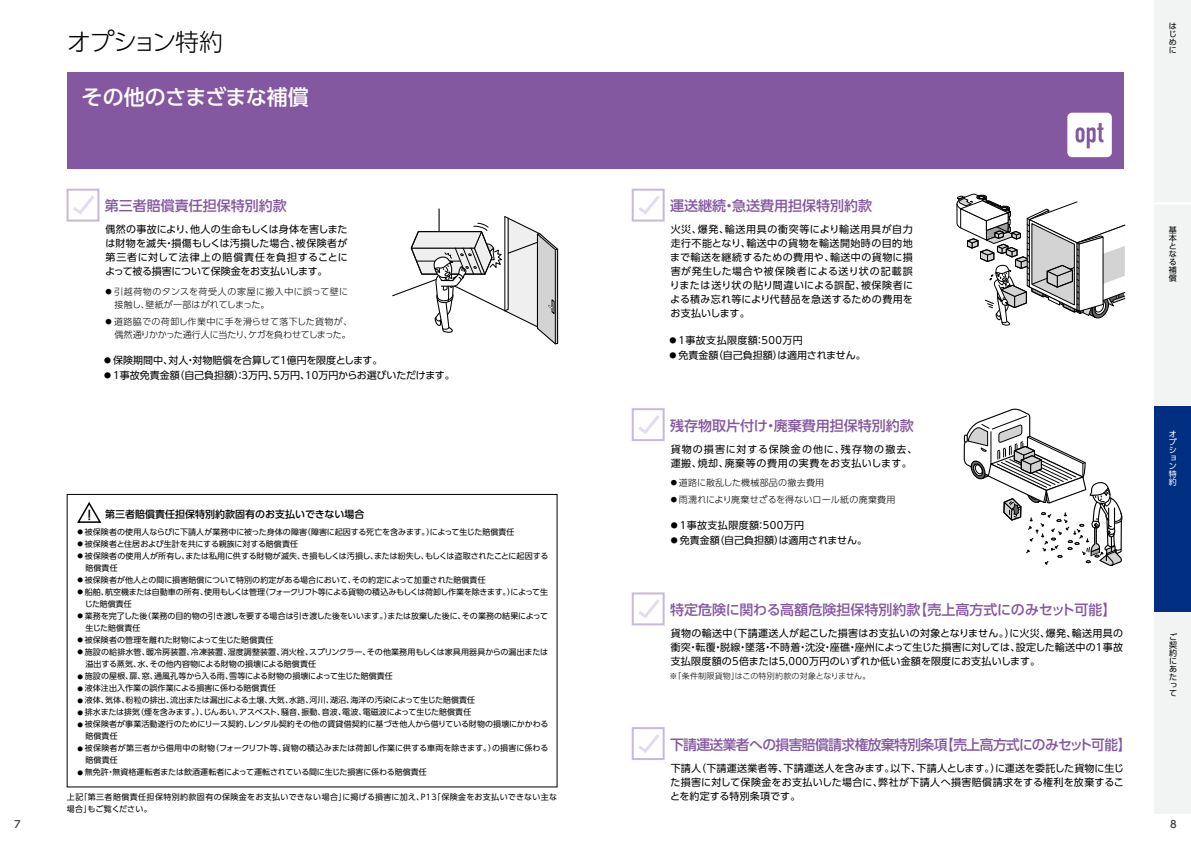
<style>
.page{position:relative;width:1191px;height:842px;background:#fff}
.page>*{position:absolute;margin:0;border:0;box-sizing:border-box;transform-origin:0 0}
.t1{font:300 24px "UD Shin Go Pro";letter-spacing:-.035em;color:#000}
.t2{font:500 21px "UD Shin Go Pro";letter-spacing:-.01em;color:#fff}
.t3{font:500 14px "UD Shin Go Pro";color:#8457a1}
.t4{font:500 14px "UD Shin Go Pro";letter-spacing:-.04em;color:#8457a1}
.t5{font:10px/14px "UD Shin Go Pro";letter-spacing:.01em;color:#000;text-align:justify}
.t6{font:10px/14px "UD Shin Go Pro";letter-spacing:.06em;color:#000}
.t7{font:10px "UD Shin Go Pro";letter-spacing:.04em;color:#000}
.t8{font:500 10px "UD Shin Go Pro";color:#000}
.t9{font:500 10px "UD Shin Go Pro";color:#383842}
.t10{font:300 9px/13px "UD Shin Go Pro";letter-spacing:.02em;color:#000}
.t11{font:300 9px/13px "UD Shin Go Pro";letter-spacing:-.01em;color:#000;text-align:right}
.t12{font:8px/8px "UD Shin Go Pro";letter-spacing:.005em;color:#000}
.t13{font:8px/12px "UD Shin Go Pro";letter-spacing:-.015em;color:#000}
.t14{font:8px/12px "UD Shin Go Pro";letter-spacing:.05em;color:#000}
.t15{font:8px/12px "UD Shin Go Pro";letter-spacing:-.025em;color:#000}
.t16{font:300 8px "UD Shin Go Pro";letter-spacing:.03em;color:#000}
.t17{font:8px/8px "UD Shin Go Pro";color:#fff}
.s1{font-size:6.3px}
.s2{font-size:7px}
.s3{font-family:"Futura";font-size:13.5px}
.s4{font-size:5.6px}
</style>
<div class="page">
<div style="left:67px;top:72px;width:1056px;height:97px;background:#8457a1"></div>
<div style="left:67px;top:494px;width:490px;height:293px;border:1px solid #000"></div>
<svg style="left:77px;top:502px;width:25px;height:21px"></svg>
<div style="left:67px;top:189px;width:32px;height:33px;border:2px solid #c8b9da"></div>
<svg style="left:73px;top:196px;width:21px;height:19px"></svg>
<hr style="left:438px;top:209px;width:1px;height:69px;background:#000">
<svg style="left:392px;top:215px;width:166px;height:130px"></svg>
<div style="left:631px;top:408px;width:33px;height:33px;border:2px solid #c8b9da"></div>
<svg style="left:638px;top:415px;width:21px;height:19px"></svg>
<div style="left:631px;top:189px;width:33px;height:33px;border:2px solid #c8b9da"></div>
<svg style="left:638px;top:196px;width:21px;height:19px"></svg>
<svg style="left:956px;top:193px;width:170px;height:133px"></svg>
<svg style="left:963px;top:408px;width:160px;height:158px"></svg>
<div style="left:631px;top:592px;width:33px;height:33px;border:2px solid #c8b9da"></div>
<svg style="left:638px;top:599px;width:21px;height:19px"></svg>
<div style="left:631px;top:727px;width:33px;height:33px;border:2px solid #c8b9da"></div>
<svg style="left:638px;top:734px;width:21px;height:19px"></svg>
<div style="left:1067px;top:113px;width:44px;height:44px;background:#fff;border-radius:5px"></div>
<svg style="left:1075px;top:123px;width:28px;height:25px"></svg>
<div style="left:1154px;top:203px;width:37px;height:205px;background:#f2f3f3"></div>
<div style="left:1154px;top:0;width:37px;height:205px;background:#f2f3f3"></div>
<div style="left:1154px;top:610px;width:37px;height:204px;background:#f2f3f3"></div>
<hr style="left:1154px;top:202px;width:37px;height:2px;background:#fff">
<div style="left:1154px;top:406px;width:37px;height:205px;background:#002f82"></div>
<h1 class="t1" style="left:67px;top:22px;width:158px">オプション特約</h1>
<h2 class="t2" style="left:82px;top:80px;width:229px">その他のさまざまな補償</h2>
<h3 class="t3" style="left:105px;top:195px;width:184px">第三者賠償責任担保特別約款</h3>
<p class="t5" style="left:105px;top:222px;width:244px">偶然の事故により、他人の生命もしくは身体を害しまたは財物を滅失・損傷もしくは汚損した場合、被保険者が第三者に対して法律上の賠償責任を負担することによって被る損害について保険金をお支払いします。</p>
<p class="t10" style="left:114px;top:285px;width:235px;text-indent:-9px"><span class="s1">●</span> 引越荷物のタンスを荷受人の家屋に搬入中に誤って壁に接触し、壁紙が一部はがれてしまった。</p>
<p class="t11" style="left:105px;top:315px;width:248px"><span class="s1">●</span> 道路脇での荷卸し作業中に手を滑らせて落下した貨物が、偶然通りかかった通行人に当たり、ケガを負わせてしまった。</p>
<p class="t5" style="left:104px;top:353px;width:280px"><span class="s2">●</span> 保険期間中、対人・対物賠償を合算して1億円を限度とします。</p>
<p class="t5" style="left:104px;top:368px;width:352px"><span class="s2">●</span> 1事故免責金額（自己負担額）：3万円、5万円、10万円からお選びいただけます。</p>
<p class="t8" style="left:87px;top:506px;width:279px"><span class="s3">!</span> 第三者賠償責任担保特別約款固有のお支払いできない場合</p>
<p class="t12" style="left:77px;top:528px;width:438px"><span class="s4">●</span> 被保険者の使用人ならびに下請人が業務中に被った身体の障害（障害に起因する死亡を含みます。）によって生じた賠償責任</p>
<p class="t13" style="left:77px;top:538px;width:222px"><span class="s4">●</span> 被保険者と住居および生計を共にする親族に対する賠償責任</p>
<p class="t12" style="left:85px;top:550px;width:464px;line-height:12px;text-indent:-8px"><span class="s4">●</span> 被保険者の使用人が所有し、または私用に供する財物が滅失、き損もしくは汚損し、または紛失し、もしくは盗取されたことに起因する賠償責任</p>
<p class="t12" style="left:77px;top:576px;width:410px"><span class="s4">●</span> 被保険者が他人との間に損害賠償について特別の約定がある場合において、その約定によって加重された賠償責任</p>
<p class="t15" style="left:85px;top:586px;width:465px;text-indent:-7px"><span class="s4">●</span> 船舶、航空機または自動車の所有、使用もしくは管理（フォークリフト等による貨物の積込みもしくは荷卸し作業を除きます。）によって生じた賠償責任</p>
<p class="t13" style="left:85px;top:610px;width:464px;text-indent:-8px"><span class="s4">●</span> 業務を完了した後（業務の目的物の引き渡しを要する場合は引き渡した後をいいます。）または放棄した後に、その業務の結果によって生じた賠償責任</p>
<p class="t12" style="left:77px;top:636px;width:197px"><span class="s4">●</span> 被保険者の管理を離れた財物によって生じた賠償責任</p>
<p class="t12" style="left:85px;top:646px;width:464px;line-height:12px;text-indent:-8px"><span class="s4">●</span> 施設の給排水管、暖冷房装置、冷凍装置、湿度調整装置、消火栓、スプリンクラー、その他業務用もしくは家具用器具からの漏出または溢出する蒸気、水、その他内容物による財物の損壊による賠償責任</p>
<p class="t12" style="left:77px;top:672px;width:317px"><span class="s4">●</span> 施設の屋根、扉、窓、通風孔等から入る雨、雪等による財物の損壊によって生じた賠償責任</p>
<p class="t12" style="left:77px;top:684px;width:200px"><span class="s4">●</span> 液体注出入作業の誤作業による損害に係わる賠償責任</p>
<p class="t12" style="left:77px;top:696px;width:399px"><span class="s4">●</span> 液体、気体、粉粒の排出、流出または漏出による土壌、大気、水路、河川、湖沼、海洋の汚染によって生じた賠償責任</p>
<p class="t12" style="left:77px;top:708px;width:395px"><span class="s4">●</span> 排水または排気（煙を含みます。）、じんあい、アスベスト、騒音、振動、音波、電波、電磁波によって生じた賠償責任</p>
<p class="t12" style="left:85px;top:718px;width:464px;line-height:12px;text-indent:-8px"><span class="s4">●</span> 被保険者が事業活動遂行のためにリース契約、レンタル契約その他の賃貸借契約に基づき他人から借りている財物の損壊にかかわる賠償責任</p>
<p class="t12" style="left:85px;top:742px;width:464px;line-height:12px;text-indent:-8px"><span class="s4">●</span> 被保険者が第三者から借用中の財物（フォークリフト等、貨物の積込みまたは荷卸し作業に供する車両を除きます。）の損害に係わる賠償責任</p>
<p class="t12" style="left:77px;top:768px;width:351px"><span class="s4">●</span> 無免許・無資格運転者または飲酒運転者によって運転されている間に生じた損害に係わる賠償責任</p>
<p class="t14" style="left:67px;top:790px;width:492px">上記「第三者賠償責任担保特別約款固有の保険金をお支払いできない場合」に掲げる損害に加え、P13「保険金をお支払いできない主な場合」もご覧ください。</p>
<p class="t12" style="left:1168px;top:22px;width:9px;text-align:justify">はじめに</p>
<h3 class="t3" style="left:670px;top:195px;width:203px">運送継続・急送費用担保特別約款</h3>
<p class="t5" style="left:670px;top:222px;width:245px">火災、爆発、輸送用具の衝突等により輸送用具が自力走行不能となり、輸送中の貨物を輸送開始時の目的地まで輸送を継続するための費用や、輸送中の貨物に損害が発生した場合や被保険者による送り状の記載誤りまたは送り状の貼り間違いによる誤配、被保険者による積み忘れ等により代替品を急送するための費用をお支払いします。</p>
<p class="t7" style="left:669px;top:332px;width:135px"><span class="s2">●</span> 1事故支払限度額：500万円</p>
<p class="t5" style="left:669px;top:348px;width:198px"><span class="s2">●</span> 免責金額（自己負担額）は適用されません。</p>
<h3 class="t3" style="left:670px;top:414px;width:245px">残存物取片付け・廃棄費用担保特別約款</h3>
<p class="t6" style="left:670px;top:442px;width:248px">貨物の損害に対する保険金の他に、残存物の撤去、運搬、焼却、廃棄等の費用の実費をお支払いします。</p>
<p class="t10" style="left:670px;top:476px;width:155px"><span class="s1">●</span> 道路に散乱した機械部品の撤去費用</p>
<p class="t10" style="left:670px;top:493px;width:226px"><span class="s1">●</span> 雨濡れにより廃棄せざるを得ないロール紙の廃棄費用</p>
<p class="t7" style="left:670px;top:517px;width:135px"><span class="s2">●</span> 1事故支払限度額：500万円</p>
<p class="t5" style="left:670px;top:533px;width:198px"><span class="s2">●</span> 免責金額（自己負担額）は適用されません。</p>
<h3 class="t3" style="left:670px;top:598px;width:448px">特定危険に関わる高額危険担保特別約款【売上高方式にのみセット可能】</h3>
<p class="t5" style="left:670px;top:626px;width:454px">貨物の輸送中（下請運送人が起こした損害はお支払いの対象となりません。）に火災、爆発、輸送用具の衝突・転覆・脱線・墜落・不時着・沈没・座礁・座州によって生じた損害に対しては、設定した輸送中の1事故支払限度額の5倍または5,000万円のいずれか低い金額を限度にお支払いします。</p>
<p class="t16" style="left:669px;top:670px;width:202px">※「条件制限貨物」はこの特別約款の対象となりません。</p>
<h3 class="t4" style="left:670px;top:733px;width:463px">下請運送業者への損害賠償請求権放棄特別条項【売上高方式にのみセット可能】</h3>
<p class="t5" style="left:670px;top:760px;width:455px">下請人（下請運送業者等、下請運送人を含みます。以下、下請人とします。）に運送を委託した貨物に生じた損害に対して保険金をお支払いした場合に、弊社が下請人へ損害賠償請求をする権利を放棄することを約定する特別条項です。</p>
<p class="t12" style="left:1168px;top:226px;width:9px;text-align:justify">基本となる補償</p>
<p class="t17" style="left:1168px;top:430px;width:10px">オプション特約</p>
<p class="t12" style="left:1169px;top:633px;width:10px;text-align:justify">ご契約にあたって</p>
<p class="t9" style="left:14px;top:816px;width:8px">7</p>
<p class="t9" style="left:1170px;top:816px;width:8px">8</p>
</div>
